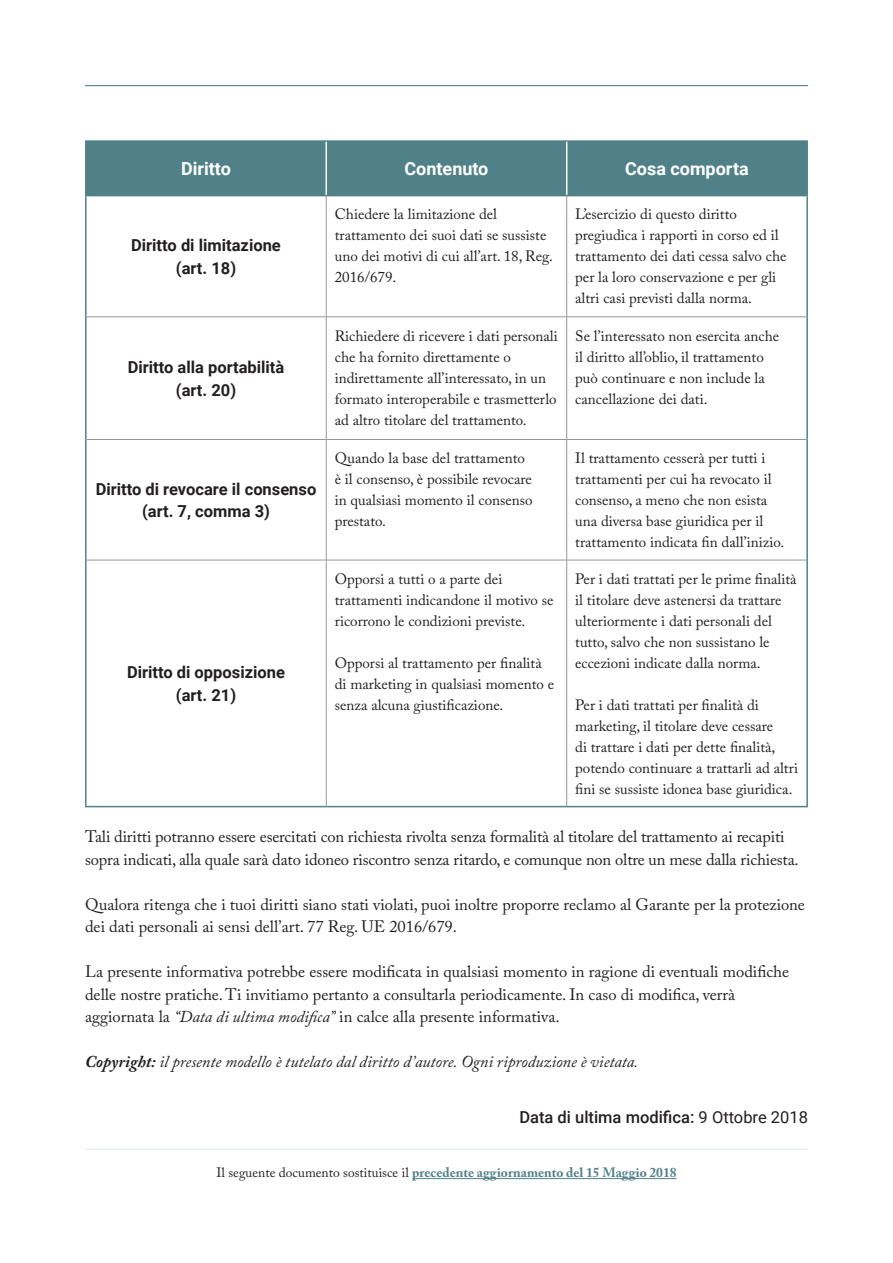
<style>
.page{position:relative;width:893px;height:1263px;background:#fff}
.page>*{position:absolute;margin:0;border:0;box-sizing:border-box;transform-origin:0 0}
.t1{font:700 18px "Roboto";color:#fff}
.t2{font:16.5px/22.5px "Adobe Caslon Pro";color:#231f20}
.t3{font:700 16.5px "Roboto";color:#231f20}
.t4{font:italic 16.5px "Adobe Caslon Pro";color:#231f20}
.t5{font:500 16.5px "Roboto";color:#231f20}
.t6{font:15px/21px "Adobe Caslon Pro";color:#231f20}
.t7{font:700 13.5px "Adobe Caslon Pro";color:#518188}
.s1{font-style:italic}
.s2{font-weight:700}
.s3{font-weight:400}
.s4{font-weight:400;color:#231f20}
</style>
<div class="page">
<hr style="left:85px;top:85px;width:723px;height:1px;background:#54858c">
<div style="left:87px;top:142px;width:719px;height:53px;background:#518188"></div>
<hr style="left:85px;top:140px;width:241px;height:2px;background:#518188">
<hr style="left:85px;top:142px;width:2px;height:53px;background:#518188">
<hr style="left:326px;top:140px;width:241px;height:2px;background:#518188">
<hr style="left:567px;top:140px;width:241px;height:2px;background:#518188">
<hr style="left:806px;top:142px;width:2px;height:53px;background:#518188">
<hr style="left:325px;top:142px;width:2px;height:53px;background:#fff">
<hr style="left:566px;top:142px;width:1px;height:53px;background:#fff">
<hr style="left:326px;top:196px;width:1px;height:120px;background:#939598">
<hr style="left:566px;top:196px;width:1px;height:120px;background:#939598">
<hr style="left:87px;top:316px;width:239px;height:1px;background:#939598">
<hr style="left:326px;top:316px;width:241px;height:1px;background:#939598">
<hr style="left:326px;top:317px;width:1px;height:122px;background:#939598">
<hr style="left:567px;top:316px;width:239px;height:1px;background:#939598">
<hr style="left:566px;top:317px;width:1px;height:122px;background:#939598">
<hr style="left:326px;top:440px;width:1px;height:120px;background:#939598">
<hr style="left:566px;top:440px;width:1px;height:120px;background:#939598">
<hr style="left:326px;top:560px;width:1px;height:246px;background:#939598">
<hr style="left:566px;top:560px;width:1px;height:246px;background:#939598">
<hr style="left:85px;top:195px;width:241px;height:1px;background:#518188">
<hr style="left:85px;top:196px;width:2px;height:121px;background:#518188">
<hr style="left:326px;top:195px;width:241px;height:1px;background:#518188">
<hr style="left:567px;top:195px;width:241px;height:1px;background:#518188">
<hr style="left:806px;top:196px;width:2px;height:121px;background:#518188">
<hr style="left:85px;top:317px;width:2px;height:122px;background:#518188">
<hr style="left:806px;top:317px;width:2px;height:122px;background:#518188">
<hr style="left:85px;top:439px;width:2px;height:121px;background:#518188">
<hr style="left:806px;top:439px;width:2px;height:121px;background:#518188">
<hr style="left:85px;top:560px;width:2px;height:246px;background:#518188">
<hr style="left:806px;top:560px;width:2px;height:246px;background:#518188">
<hr style="left:85px;top:806px;width:241px;height:1px;background:#518188">
<hr style="left:326px;top:806px;width:241px;height:1px;background:#518188">
<hr style="left:567px;top:806px;width:241px;height:1px;background:#518188">
<hr style="left:87px;top:439px;width:239px;height:1px;background:#939598">
<hr style="left:326px;top:439px;width:241px;height:1px;background:#939598">
<hr style="left:567px;top:439px;width:239px;height:1px;background:#939598">
<hr style="left:87px;top:560px;width:239px;height:1px;background:#939598">
<hr style="left:326px;top:560px;width:241px;height:1px;background:#939598">
<hr style="left:567px;top:560px;width:239px;height:1px;background:#939598">
<hr style="left:85px;top:1149px;width:723px;height:1px;background:#54858c">
<hr style="left:412px;top:1178px;width:265px;height:1px;background:#518188">
<p class="t1" style="left:181px;top:156px;width:51px">Diritto</p>
<p class="t1" style="left:404px;top:156px;width:85px">Contenuto</p>
<p class="t1" style="left:625px;top:156px;width:125px">Cosa comporta</p>
<p class="t3" style="left:131px;top:234px;width:151px">Diritto di limitazione</p>
<p class="t3" style="left:176px;top:256px;width:62px">(art. 18)</p>
<p class="t3" style="left:128px;top:356px;width:158px">Diritto alla portabilità</p>
<p class="t3" style="left:176px;top:378px;width:62px">(art. 20)</p>
<p class="t3" style="left:96px;top:477px;width:222px">Diritto di revocare il consenso</p>
<p class="t3" style="left:142px;top:500px;width:129px">(art. 7, comma 3)</p>
<p class="t6" style="left:335px;top:204px;width:220px">Chiedere la limitazione del trattamento dei suoi dati se sussiste uno dei motivi di cui all’art. 18, Reg.<br>2016/679.</p>
<p class="t6" style="left:575px;top:204px;width:213px">L’esercizio di questo diritto pregiudica i rapporti in corso ed il trattamento dei dati cessa salvo che per la loro conservazione e per gli altri casi previsti dalla norma.</p>
<p class="t6" style="left:335px;top:325px;width:224px">Richiedere di ricevere i dati personali che ha fornito direttamente o indirettamente all’interessato, in un formato interoperabile e trasmetterlo ad altro titolare del trattamento.</p>
<p class="t6" style="left:575px;top:325px;width:205px">Se l’interessato non esercita anche il diritto all’oblio, il trattamento può continuare e non include la cancellazione dei dati.</p>
<p class="t6" style="left:335px;top:448px;width:199px">Quando la base del trattamento è il consenso, è possibile revocare in qualsiasi momento il consenso prestato.</p>
<p class="t6" style="left:575px;top:448px;width:210px">Il trattamento cesserà per tutti i trattamenti per cui ha revocato il consenso, a meno che non esista una diversa base giuridica per il trattamento indicata fin dall’inizio.</p>
<p class="t6" style="left:575px;top:568px;width:223px">Per i dati trattati per le prime finalità il titolare deve astenersi da trattare ulteriormente i dati personali del tutto, salvo che non sussistano le eccezioni indicate dalla norma.</p>
<p class="t6" style="left:575px;top:694px;width:224px">Per i dati trattati per finalità di marketing, il titolare deve cessare<br>di trattare i dati per dette finalità, potendo continuare a trattarli ad altri fini se sussiste idonea base giuridica.</p>
<p class="t2" style="left:85px;top:825px;width:715px">Tali diritti potranno essere esercitati con richiesta rivolta senza formalità al titolare del trattamento ai recapiti sopra indicati, alla quale sarà dato idoneo riscontro senza ritardo, e comunque non oltre un mese dalla richiesta.</p>
<p class="t2" style="left:85px;top:893px;width:721px">Qualora ritenga che i tuoi diritti siano stati violati, puoi inoltre proporre reclamo al Garante per la protezione dei dati personali ai sensi dell’art. 77 Reg. UE 2016/679.</p>
<p class="t2" style="left:85px;top:960px;width:706px">La presente informativa potrebbe essere modificata in qualsiasi momento in ragione di eventuali modifiche delle nostre pratiche. Ti invitiamo pertanto a consultarla periodicamente. In caso di modifica, verrà aggiornata la <span class="s1">“Data di ultima modifica”</span> in calce alla presente informativa.</p>
<p class="t4" style="left:85px;top:1052px;width:555px"><span class="s2">Copyright:</span> il presente modello è tutelato dal diritto d’autore. Ogni riproduzione è vietata.</p>
<p class="t5" style="left:519px;top:1105px;width:290px">Data di ultima modifica: <span class="s3">9 Ottobre 2018</span></p>
<p class="t6" style="left:335px;top:568px;width:220px">Opporsi a tutti o a parte dei trattamenti indicandone il motivo se ricorrono le condizioni previste.</p>
<p class="t6" style="left:335px;top:652px;width:221px">Opporsi al trattamento per finalità di marketing in qualsiasi momento e senza alcuna giustificazione.</p>
<p class="t3" style="left:127px;top:661px;width:159px">Diritto di opposizione</p>
<p class="t3" style="left:176px;top:683px;width:62px">(art. 21)</p>
<p class="t7" style="left:216px;top:1165px;width:462px"><span class="s4">Il seguente documento sostituisce il</span> precedente aggiornamento del 15 Maggio 2018</p>
</div>
